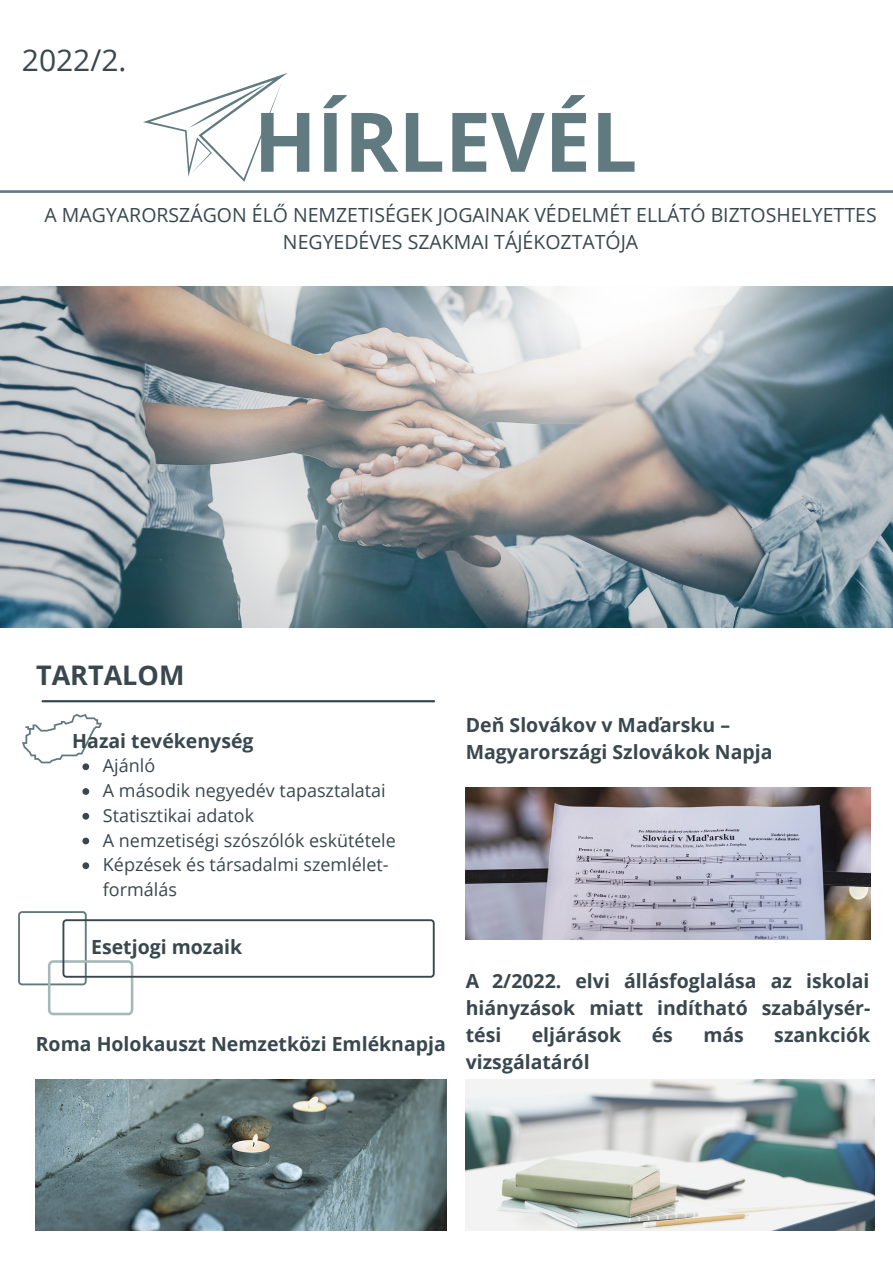
<style>
.page{position:relative;width:893px;height:1264px;background:#fff}
.page>*{position:absolute;margin:0;border:0;box-sizing:border-box;transform-origin:0 0}
.t1{font:700 82.35px "Open Sans";color:#607a80}
.t2{font:30px "Open Sans";color:#39484e}
.t3{font:700 27px "Open Sans";color:#39484e}
.t4{font:700 19.5px/27px "Open Sans";color:#39484e}
.t5{font:19.5px/27px "Open Sans";color:#39484e;text-align:center}
.t6{font:18px/24.8px "Open Sans";color:#39484e}
</style>
<div class="page">
<img style="left:0;top:286px;width:892px;height:341px">
<hr style="left:43px;top:700px;width:391px;height:2px;background:#39484e">
<svg style="left:0;top:73px;width:892px;height:120px"></svg>
<svg style="left:22px;top:714px;width:80px;height:56px"></svg>
<svg style="left:82px;top:788px;width:7px;height:6px"></svg>
<svg style="left:82px;top:812px;width:7px;height:7px"></svg>
<svg style="left:82px;top:837px;width:7px;height:7px"></svg>
<svg style="left:82px;top:862px;width:7px;height:7px"></svg>
<svg style="left:18px;top:911px;width:416px;height:104px"></svg>
<img style="left:465px;top:1079px;width:409px;height:151px">
<img style="left:36px;top:1079px;width:410px;height:151px">
<img style="left:465px;top:787px;width:405px;height:152px">
<h2 class="t2" style="left:22px;top:39px;width:106px">2022/2.</h2>
<h1 class="t1" style="left:254px;top:84px;width:385px">HÍRLEVÉL</h1>
<p class="t5" style="left:45px;top:201px;width:833px">A MAGYARORSZÁGON ÉLŐ NEMZETISÉGEK JOGAINAK VÉDELMÉT ELLÁTÓ BIZTOSHELYETTES<br>NEGYEDÉVES SZAKMAI TÁJÉKOZTATÓJA</p>
<h3 class="t3" style="left:36px;top:656px;width:150px">TARTALOM</h3>
<p class="t4" style="left:72px;top:726px;width:183px">Hazai tevékenység</p>
<p class="t6" style="left:103px;top:753px;width:294px">Ajánló<br>A második negyedév tapasztalatai<br>Statisztikai adatok<br>A nemzetiségi szószólók eskütétele<br>Képzések és társadalmi szemlélet&shy;formálás</p>
<p class="t4" style="left:91px;top:932px;width:153px">Esetjogi mozaik</p>
<p class="t4" style="left:36px;top:1030px;width:411px">Roma Holokauszt Nemzetközi Emléknapja</p>
<p class="t4" style="left:465px;top:710px;width:308px">Deň Slovákov v Maďarsku –<br>Magyarországi Szlovákok Napja</p>
<p class="t4" style="left:465px;top:966px;width:406px;text-align:justify">A 2/2022. elvi állásfoglalása az iskolai hiányzások miatt indítható szabálysér&shy;tési</p>
<p class="t4" style="left:531px;top:1020px;width:91px">eljárások</p>
<p class="t4" style="left:651px;top:1020px;width:23px">és</p>
<p class="t4" style="left:703px;top:1020px;width:42px">más</p>
<p class="t4" style="left:774px;top:1020px;width:97px">szankciók</p>
<p class="t4" style="left:465px;top:1047px;width:125px">vizsgálatáról</p>
</div>
